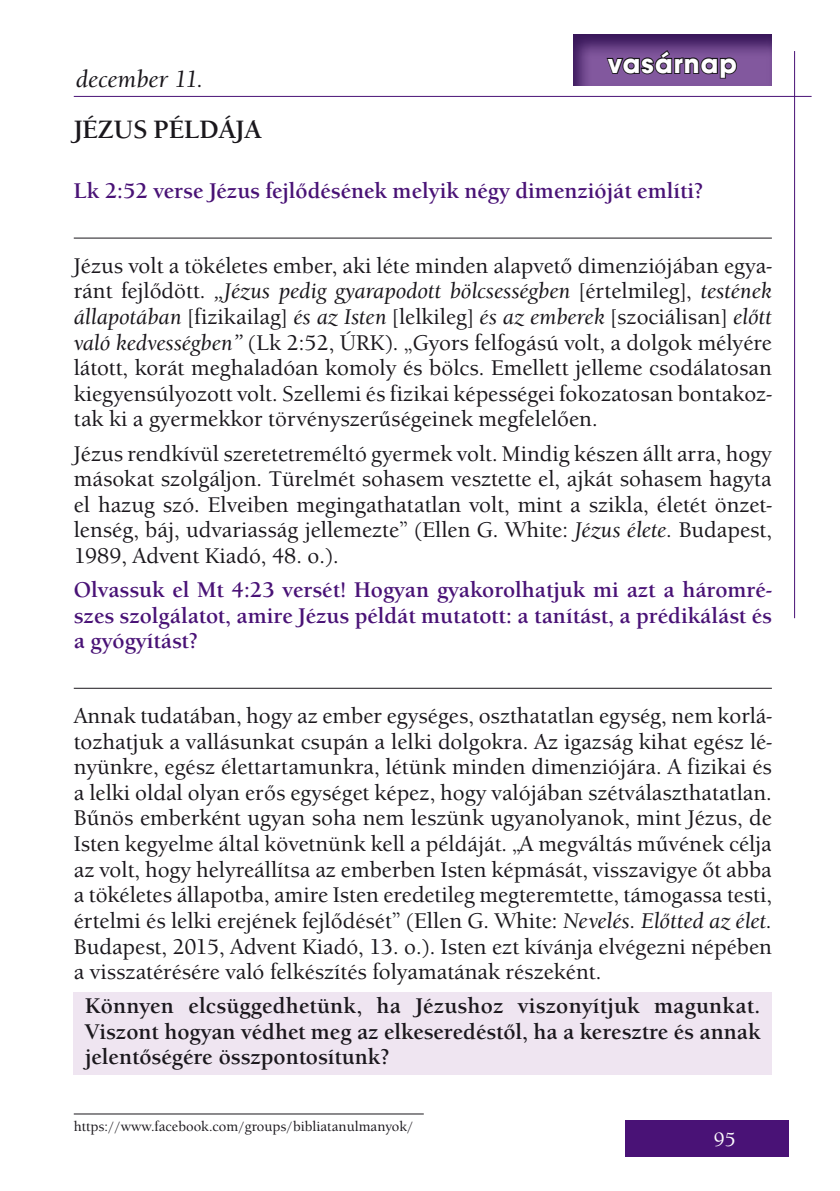
<style>
.page{position:relative;width:840px;height:1191px;background:#fff}
.page>*{position:absolute;margin:0;border:0;box-sizing:border-box;transform-origin:0 0}
.t1{font:700 28px "Avant Gar Got Itc TEE";letter-spacing:.04em;color:#fff}
.t2{font:700 26px "Berkeley Old Sty Itc TEE";color:#1a171c}
.t3{font:italic 500 24px "Berkeley Old Sty Itc TEE";color:#1a171c}
.t4{font:500 22px/25.6px "Berkeley Old Sty Itc TEE";color:#1a171c;text-align:justify}
.t5{font:700 22px/25.6px "Berkeley Old Sty Itc TEE";color:#491276;text-align:justify}
.t6{font:700 22px/25.6px "Berkeley Old Sty Itc TEE";color:#1a171c;text-align:justify}
.t7{font:500 20px "Berkeley Old Sty Itc TEE";color:#fff}
.t8{font:500 14px "Berkeley Old Sty Itc TEE";color:#1a171c}
.s1{font-style:italic}
</style>
<div class="page">
<div style="left:624px;top:1120px;width:164px;height:37px;background:#491276"></div>
<hr style="left:74px;top:96px;width:737px;height:1px;background:#491276">
<hr style="left:793px;top:51px;width:1px;height:567px;background:#491276">
<div style="left:74px;top:992px;width:697px;height:82px;background:#efe5f1"></div>
<svg style="left:573px;top:34px;width:199px;height:52px;background:#633d81"></svg>
<svg style="left:604px;top:49px;width:134px;height:31px;background:#614275"></svg>
<hr style="left:74px;top:238px;width:697px;height:1px;background:#1a171c">
<hr style="left:74px;top:688px;width:697px;height:1px;background:#1a171c">
<hr style="left:74px;top:1113px;width:349px;height:1px;background:#1a171c">
<p class="t3" style="left:76px;top:65px;width:129px">december 11.</p>
<p class="t1" style="left:608px;top:46px;width:130px">vasárnap</p>
<p class="t2" style="left:74px;top:115px;width:189px">JÉZUS PÉLDÁJA</p>
<p class="t5" style="left:74px;top:178px;width:630px">Lk 2:52 verse Jézus fejlődésének melyik négy dimenzióját említi?</p>
<p class="t4" style="left:74px;top:253px;width:699px">Jézus volt a tökéletes ember, aki léte minden alapvető dimenziójában egya&shy;ránt fejlődött. <span class="s1">„Jézus pedig gyarapodott bölcsességben</span> [értelmileg], <span class="s1">testének állapotában</span> [fizikailag] <span class="s1">és az Isten</span> [lelkileg] <span class="s1">és az emberek</span> [szociálisan] <span class="s1">előtt való kedvességben”</span> (Lk 2:52, ÚRK). „Gyors felfogású volt, a dolgok mélyére látott, korát meghaladóan komoly és bölcs. Emellett jelleme csodálatosan kiegyensúlyozott volt. Szellemi és fizikai képességei fokozatosan bontakoz&shy;tak ki a gyermekkor törvényszerűségeinek megfelelően.</p>
<p class="t4" style="left:74px;top:440px;width:699px">Jézus rendkívül szeretetreméltó gyermek volt. Mindig készen állt arra, hogy másokat szolgáljon. Türelmét sohasem vesztette el, ajkát sohasem hagyta el hazug szó. Elveiben megingathatatlan volt, mint a szikla, életét önzet&shy;lenség, báj, udvariasság jellemezte” (Ellen G. White: <span class="s1">Jézus élete.</span> Budapest, 1989, Advent Kiadó, 48. o.).</p>
<p class="t5" style="left:74px;top:577px;width:699px">Olvassuk el Mt 4:23 versét! Hogyan gyakorolhatjuk mi azt a háromré&shy;szes szolgálatot, amire Jézus példát mutatott: a tanítást, a prédikálást és a gyógyítást?</p>
<p class="t4" style="left:74px;top:703px;width:699px">Annak tudatában, hogy az ember egységes, oszthatatlan egység, nem korlá&shy;tozhatjuk a vallásunkat csupán a lelki dolgokra. Az igazság kihat egész lé&shy;nyünkre, egész élettartamunkra, létünk minden dimenziójára. A fizikai és a lelki oldal olyan erős egységet képez, hogy valójában szétválaszthatatlan.<br>Bűnös emberként ugyan soha nem leszünk ugyanolyanok, mint Jézus, de Isten kegyelme által követnünk kell a példáját. „A megváltás művének célja az volt, hogy helyreállítsa az emberben Isten képmását, visszavigye őt abba a tökéletes állapotba, amire Isten eredetileg megteremtette, támogassa testi, értelmi és lelki erejének fejlődését” (Ellen G. White: <span class="s1">Nevelés. Előtted az élet.<br></span>Budapest, 2015, Advent Kiadó, 13. o.). Isten ezt kívánja elvégezni népében a visszatérésére való felkészítés folyamatának részeként.</p>
<p class="t6" style="left:85px;top:993px;width:676px">Könnyen elcsüggedhetünk, ha Jézushoz viszonyítjuk magunkat.<br>Viszont hogyan védhet meg az elkeseredéstől, ha a keresztre és annak jelentőségére összpontosítunk?</p>
<p class="t8" style="left:74px;top:1118px;width:341px">https://www.facebook.com/groups/bibliatanulmanyok/</p>
<p class="t7" style="left:713px;top:1128px;width:24px">95</p>
</div>
